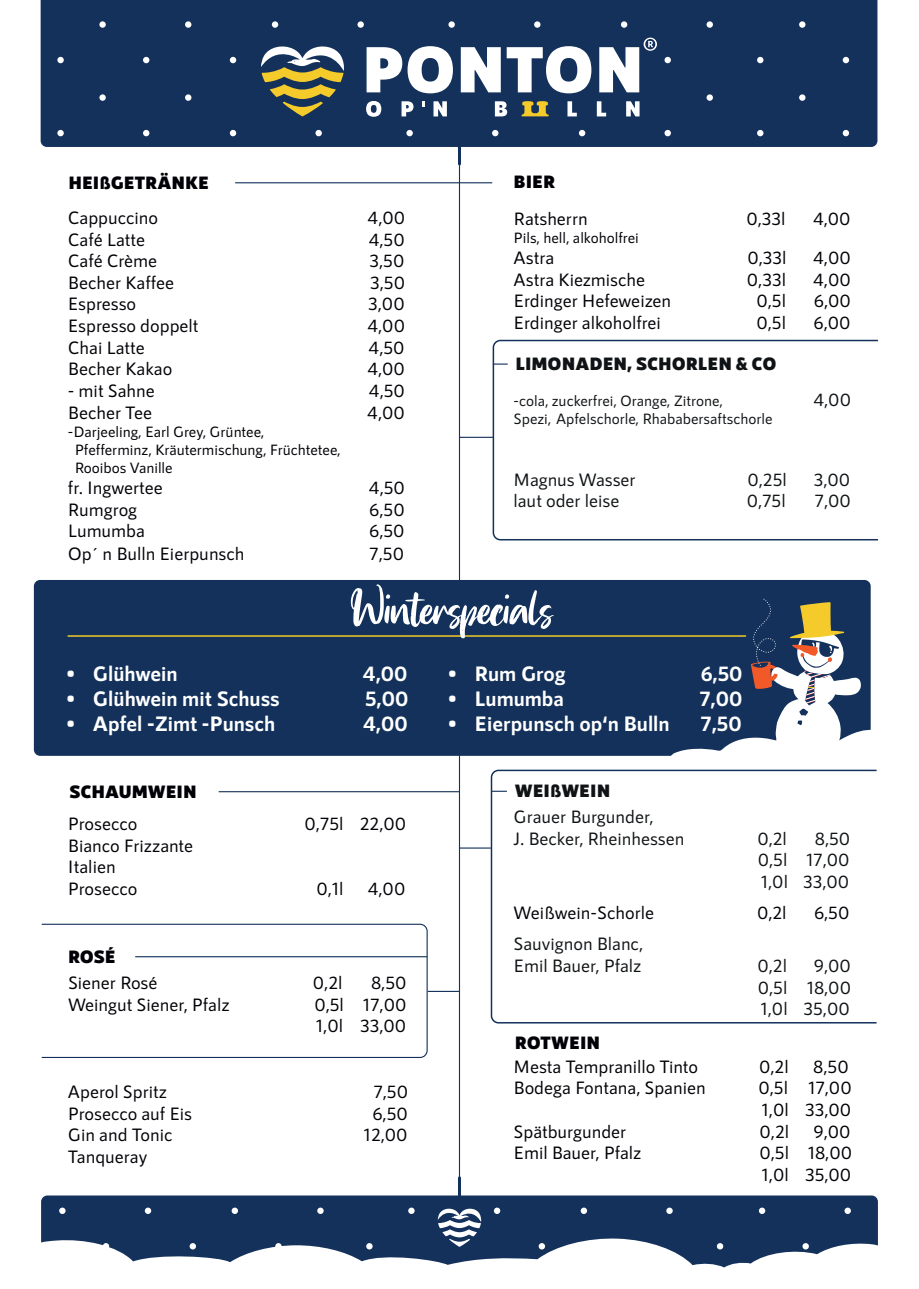
<style>
.page{position:relative;width:919px;height:1289px;background:#fff}
.page>*{position:absolute;margin:0;border:0;box-sizing:border-box;transform-origin:0 0}
.t1{font:52.05px "Enchatty";color:#fff}
.t2{font:700 21px "RNS Sanz";color:#fff}
.t3{font:500 18px/21.6px "RNS Sanz";color:#000006}
.t4{font:500 18px/21.6px "RNS Sanz";color:#101315}
.t5{font:900 18px "RNS Sanz";color:#000006}
.t6{font:900 18px "RNS Sanz";color:#101315}
.t7{font:500 15px/18px "RNS Sanz";color:#000006}
.t8{font:500 15px "RNS Sanz";color:#101315}
</style>
<div class="page">
<svg style="left:492px;top:339px;width:386px;height:202px"></svg>
<hr style="left:459px;top:140px;width:1px;height:446px;background:#13315a">
<svg style="left:41px;top:923px;width:387px;height:135px"></svg>
<hr style="left:427px;top:990px;width:32px;height:1px;background:#13315a">
<hr style="left:135px;top:956px;width:292px;height:1px;background:#13315a">
<hr style="left:235px;top:182px;width:257px;height:1px;background:#13315a">
<hr style="left:219px;top:791px;width:240px;height:1px;background:#13315a">
<hr style="left:460px;top:437px;width:33px;height:1px;background:#13315a">
<hr style="left:458px;top:128px;width:3px;height:36px;background:#13315a">
<svg style="left:490px;top:769px;width:387px;height:255px"></svg>
<hr style="left:459px;top:847px;width:32px;height:1px;background:#13315a">
<svg style="left:491px;top:790px;width:15px;height:1px"></svg>
<svg style="left:493px;top:363px;width:14px;height:1px"></svg>
<hr style="left:459px;top:752px;width:1px;height:446px;background:#13315a">
<hr style="left:458px;top:1177px;width:3px;height:29px;background:#13315a">
<svg style="left:41px;top:1195px;width:836px;height:12px;background:#1d3961"></svg>
<div style="left:434px;top:1205px;width:49px;height:47px;background:#13315a"></div>
<svg style="left:41px;top:1207px;width:837px;height:61px"></svg>
<div style="left:41px;top:0;width:836px;height:147px;background:#13315a"></div>
<div style="left:57px;top:130px;width:7px;height:6px;background:#fff;border-radius:50%"></div>
<div style="left:57px;top:57px;width:7px;height:6px;background:#fff;border-radius:50%"></div>
<div style="left:99px;top:94px;width:7px;height:7px;background:#fff;border-radius:50%"></div>
<svg style="left:99px;top:21px;width:7px;height:7px"></svg>
<svg style="left:143px;top:130px;width:6px;height:6px"></svg>
<svg style="left:143px;top:57px;width:6px;height:6px"></svg>
<div style="left:185px;top:94px;width:6px;height:7px;background:#fff;border-radius:50%"></div>
<div style="left:185px;top:21px;width:6px;height:7px;background:#fff;border-radius:50%"></div>
<svg style="left:230px;top:130px;width:6px;height:6px"></svg>
<svg style="left:230px;top:57px;width:6px;height:6px"></svg>
<div style="left:664px;top:130px;width:7px;height:6px;background:#fff;border-radius:50%"></div>
<div style="left:664px;top:57px;width:7px;height:6px;background:#fff;border-radius:50%"></div>
<div style="left:706px;top:94px;width:7px;height:7px;background:#fff;border-radius:50%"></div>
<div style="left:706px;top:21px;width:7px;height:7px;background:#fff;border-radius:50%"></div>
<svg style="left:757px;top:130px;width:6px;height:6px"></svg>
<svg style="left:757px;top:57px;width:6px;height:6px"></svg>
<div style="left:799px;top:94px;width:6px;height:7px;background:#fff;border-radius:50%"></div>
<div style="left:799px;top:21px;width:6px;height:7px;background:#fff;border-radius:50%"></div>
<div style="left:842px;top:130px;width:7px;height:6px;background:#fff;border-radius:50%"></div>
<div style="left:842px;top:57px;width:7px;height:6px;background:#fff;border-radius:50%"></div>
<svg style="left:254px;top:22px;width:413px;height:114px"></svg>
<div style="left:34px;top:580px;width:836px;height:175px;background:#13315a;border-radius:6px"></div>
<hr style="left:68px;top:635px;width:677px;height:1px;background:#f4cb2a">
<svg style="left:667px;top:597px;width:204px;height:159px"></svg>
<p class="t5" style="left:68px;top:172px;width:142px">HEIßGETRÄNKE</p>
<p class="t3" style="left:68px;top:207px;width:92px">Cappuccino</p>
<p class="t3" style="left:367px;top:207px;width:39px">4,00</p>
<p class="t3" style="left:68px;top:228px;width:79px">Café Latte</p>
<p class="t3" style="left:369px;top:228px;width:37px">4,50</p>
<p class="t3" style="left:68px;top:250px;width:91px">Café Crème</p>
<p class="t3" style="left:369px;top:250px;width:36px">3,50</p>
<p class="t3" style="left:68px;top:271px;width:108px">Becher Kaffee</p>
<p class="t3" style="left:370px;top:271px;width:36px">3,50</p>
<p class="t3" style="left:68px;top:293px;width:70px">Espresso</p>
<p class="t3" style="left:368px;top:293px;width:38px">3,00</p>
<p class="t3" style="left:68px;top:315px;width:132px">Espresso doppelt</p>
<p class="t3" style="left:367px;top:315px;width:39px">4,00</p>
<p class="t3" style="left:68px;top:336px;width:78px">Chai Latte</p>
<p class="t3" style="left:368px;top:336px;width:37px">4,50</p>
<p class="t3" style="left:68px;top:358px;width:106px">Becher Kakao</p>
<p class="t3" style="left:367px;top:358px;width:39px">4,00</p>
<p class="t3" style="left:68px;top:379px;width:88px">- mit Sahne</p>
<p class="t3" style="left:369px;top:379px;width:37px">4,50</p>
<p class="t3" style="left:68px;top:401px;width:86px">Becher Tee</p>
<p class="t3" style="left:367px;top:401px;width:39px">4,00</p>
<p class="t7" style="left:75px;top:422px;width:267px;text-indent:-7px">-Darjeeling, Earl Grey, Grüntee,<br>Pfefferminz, Kräutermischung, Früchtetee,<br>Rooibos Vanille</p>
<p class="t3" style="left:68px;top:477px;width:96px">fr. Ingwertee</p>
<p class="t3" style="left:369px;top:477px;width:37px">4,50</p>
<p class="t3" style="left:68px;top:498px;width:71px">Rumgrog</p>
<p class="t3" style="left:369px;top:498px;width:37px">6,50</p>
<p class="t3" style="left:68px;top:520px;width:78px">Lumumba</p>
<p class="t3" style="left:369px;top:520px;width:37px">6,50</p>
<p class="t3" style="left:68px;top:542px;width:178px">Op´n Bulln Eierpunsch</p>
<p class="t3" style="left:369px;top:542px;width:36px">7,50</p>
<p class="t5" style="left:513px;top:171px;width:43px">BIER</p>
<p class="t3" style="left:513px;top:207px;width:76px">Ratsherrn</p>
<p class="t3" style="left:746px;top:207px;width:41px">0,33l</p>
<p class="t3" style="left:812px;top:207px;width:39px">4,00</p>
<p class="t7" style="left:513px;top:228px;width:127px">Pils, hell, alkoholfrei</p>
<p class="t3" style="left:513px;top:247px;width:42px">Astra</p>
<p class="t3" style="left:747px;top:247px;width:41px">0,33l</p>
<p class="t3" style="left:813px;top:247px;width:39px">4,00</p>
<p class="t3" style="left:513px;top:268px;width:133px">Astra Kiezmische</p>
<p class="t3" style="left:746px;top:268px;width:41px">0,33l</p>
<p class="t3" style="left:813px;top:268px;width:39px">4,00</p>
<p class="t3" style="left:513px;top:290px;width:159px">Erdinger Hefeweizen</p>
<p class="t3" style="left:756px;top:290px;width:31px">0,5l</p>
<p class="t3" style="left:813px;top:290px;width:39px">6,00</p>
<p class="t3" style="left:513px;top:312px;width:149px">Erdinger alkoholfrei</p>
<p class="t3" style="left:756px;top:312px;width:31px">0,5l</p>
<p class="t3" style="left:813px;top:312px;width:39px">6,00</p>
<p class="t6" style="left:515px;top:353px;width:263px">LIMONADEN, SCHORLEN &amp; CO</p>
<p class="t8" style="left:513px;top:392px;width:210px">-cola, zuckerfrei, Orange, Zitrone,</p>
<p class="t4" style="left:813px;top:389px;width:39px">4,00</p>
<p class="t8" style="left:513px;top:410px;width:260px">Spezi, Apfelschorle, Rhababersaftschorle</p>
<p class="t4" style="left:513px;top:468px;width:124px">Magnus Wasser</p>
<p class="t4" style="left:747px;top:468px;width:41px">0,25l</p>
<p class="t4" style="left:813px;top:468px;width:38px">3,00</p>
<p class="t4" style="left:513px;top:490px;width:107px">laut oder leise</p>
<p class="t4" style="left:746px;top:490px;width:41px">0,75l</p>
<p class="t4" style="left:814px;top:490px;width:38px">7,00</p>
<h1 class="t1" style="left:351px;top:578px;width:202px">Winterspecials</h1>
<p class="t2" style="left:66px;top:661px;width:113px">• Glühwein</p>
<p class="t2" style="left:363px;top:661px;width:46px">4,00</p>
<p class="t2" style="left:66px;top:686px;width:215px">• Glühwein mit Schuss</p>
<p class="t2" style="left:365px;top:686px;width:45px">5,00</p>
<p class="t2" style="left:66px;top:711px;width:211px">• Apfel -Zimt -Punsch</p>
<p class="t2" style="left:363px;top:711px;width:46px">4,00</p>
<p class="t5" style="left:69px;top:780px;width:129px">SCHAUMWEIN</p>
<p class="t3" style="left:68px;top:812px;width:71px">Prosecco</p>
<p class="t3" style="left:304px;top:812px;width:103px">0,75l 22,00</p>
<p class="t3" style="left:68px;top:834px;width:127px">Bianco Frizzante<br>Italien<br>Prosecco</p>
<p class="t3" style="left:316px;top:877px;width:28px">0,1l</p>
<p class="t3" style="left:368px;top:877px;width:39px">4,00</p>
<p class="t5" style="left:68px;top:945px;width:49px">ROSÉ</p>
<p class="t3" style="left:68px;top:971px;width:91px">Siener Rosé</p>
<p class="t3" style="left:313px;top:971px;width:31px">0,2l</p>
<p class="t3" style="left:371px;top:971px;width:37px">8,50</p>
<p class="t3" style="left:68px;top:993px;width:163px">Weingut Siener, Pfalz</p>
<p class="t3" style="left:314px;top:993px;width:93px">0,5l 17,00<br>1,0l 33,00</p>
<p class="t3" style="left:68px;top:1080px;width:101px">Aperol Spritz</p>
<p class="t3" style="left:373px;top:1080px;width:36px">7,50</p>
<p class="t3" style="left:68px;top:1102px;width:126px">Prosecco auf Eis</p>
<p class="t3" style="left:372px;top:1102px;width:37px">6,50</p>
<p class="t3" style="left:68px;top:1123px;width:106px">Gin and Tonic</p>
<p class="t3" style="left:364px;top:1123px;width:45px">12,00</p>
<p class="t3" style="left:68px;top:1145px;width:81px">Tanqueray</p>
<p class="t2" style="left:447px;top:661px;width:119px">• Rum Grog</p>
<p class="t2" style="left:700px;top:661px;width:43px">6,50</p>
<p class="t2" style="left:447px;top:686px;width:118px">• Lumumba</p>
<p class="t2" style="left:699px;top:686px;width:44px">7,00</p>
<p class="t2" style="left:447px;top:711px;width:223px">• Eierpunsch op‘n Bulln</p>
<p class="t2" style="left:700px;top:711px;width:43px">7,50</p>
<p class="t6" style="left:514px;top:780px;width:97px">WEIßWEIN</p>
<p class="t4" style="left:513px;top:805px;width:172px">Grauer Burgunder,<br>J. Becker, Rheinhessen</p>
<p class="t4" style="left:757px;top:827px;width:31px">0,2l</p>
<p class="t4" style="left:757px;top:827px;width:94px;text-align:justify;text-indent:57px">8,50<br>0,5l 17,00<br>1,0l 33,00</p>
<p class="t3" style="left:513px;top:901px;width:142px">Weißwein-Schorle</p>
<p class="t3" style="left:757px;top:901px;width:31px">0,2l</p>
<p class="t3" style="left:814px;top:901px;width:37px">6,50</p>
<p class="t4" style="left:513px;top:933px;width:131px">Sauvignon Blanc,<br>Emil Bauer, Pfalz</p>
<p class="t4" style="left:757px;top:954px;width:31px">0,2l</p>
<p class="t4" style="left:757px;top:954px;width:95px;text-align:justify;text-indent:56px">9,00<br>0,5l 18,00<br>1,0l 35,00</p>
<p class="t5" style="left:514px;top:1031px;width:87px">ROTWEIN</p>
<p class="t3" style="left:513px;top:1055px;width:186px">Mesta Tempranillo Tinto</p>
<p class="t3" style="left:759px;top:1055px;width:31px">0,2l</p>
<p class="t3" style="left:813px;top:1055px;width:37px">8,50</p>
<p class="t3" style="left:513px;top:1076px;width:193px">Bodega Fontana, Spanien</p>
<p class="t3" style="left:758px;top:1076px;width:95px">0,5l 17,00<br>1,0l 33,00</p>
<p class="t3" style="left:513px;top:1120px;width:114px">Spätburgunder</p>
<p class="t3" style="left:759px;top:1120px;width:31px">0,2l</p>
<p class="t3" style="left:813px;top:1120px;width:39px">9,00</p>
<p class="t3" style="left:513px;top:1141px;width:129px">Emil Bauer, Pfalz</p>
<p class="t3" style="left:759px;top:1141px;width:94px">0,5l 18,00<br>1,0l 35,00</p>
</div>
